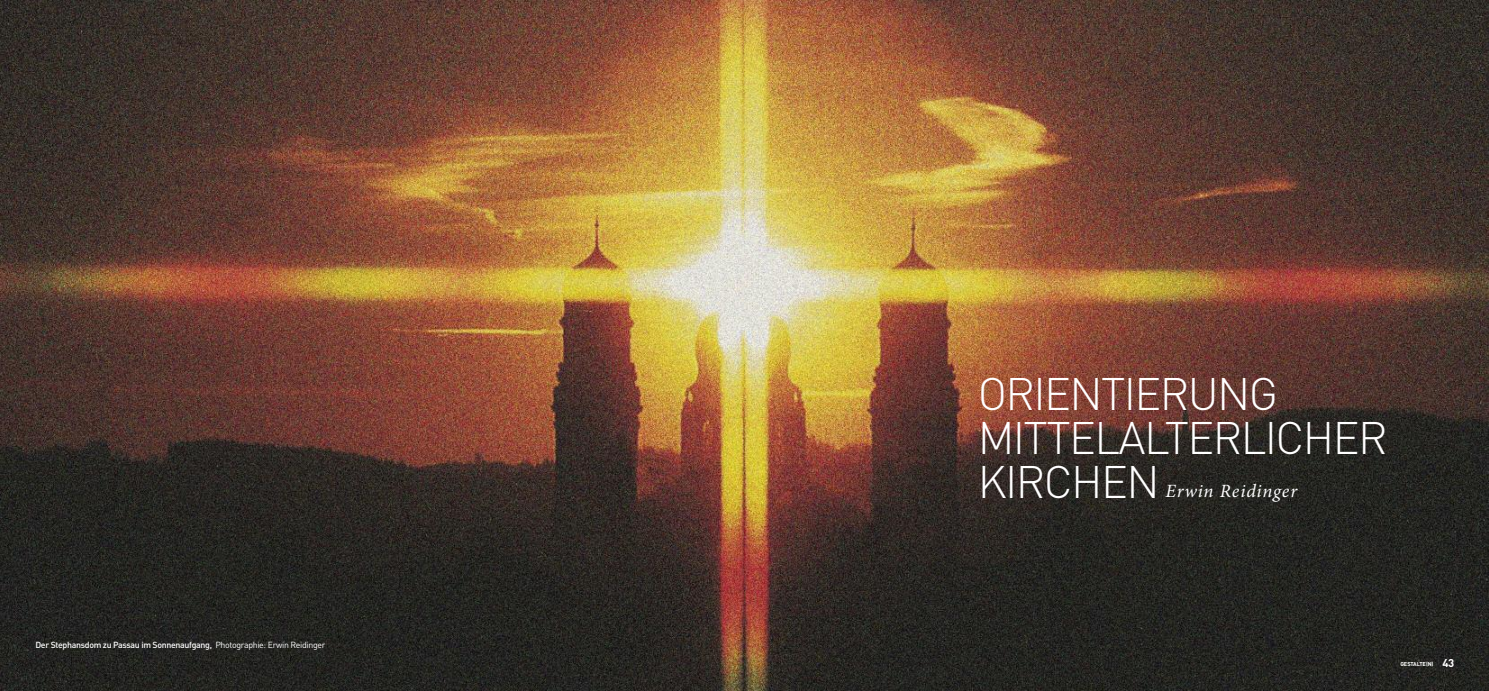
<style>
.page{position:relative;width:1489px;height:691px;background:#fff}
.page>*{position:absolute;margin:0;border:0;box-sizing:border-box;transform-origin:0 0}
.t1{font:300 45px/43.8px "DIN";letter-spacing:-.035em;color:#fff}
.t2{font:italic 18.75px "Minion Pro";letter-spacing:.04em;color:#fff}
.t3{font:500 8.75px "DIN";letter-spacing:-.035em;color:#fff}
.t4{font:700 5.62px "DIN";letter-spacing:-.015em;color:#fff}
.s1{font-weight:400}
.s2{font-size:11.25px}
</style>
<div class="page">
<img style="left:0;top:0;width:1488px;height:691px">
<p class="t3" style="left:35px;top:640px;width:292px">Der Stephansdom zu Passau im Sonnenaufgang, <span class="s1">Photographie: Erwin Reidinger</span></p>
<p class="t1" style="left:977px;top:373px;width:411px">ORIENTIERUNG<br>MITTELALTERLICHER<br>KIRCHEN</p>
<p class="t2" style="left:1165px;top:484px;width:133px">Erwin Reidinger</p>
<p class="t4" style="left:1400px;top:661px;width:55px">GESTALTE(N) <span class="s2">43</span></p>
</div>
